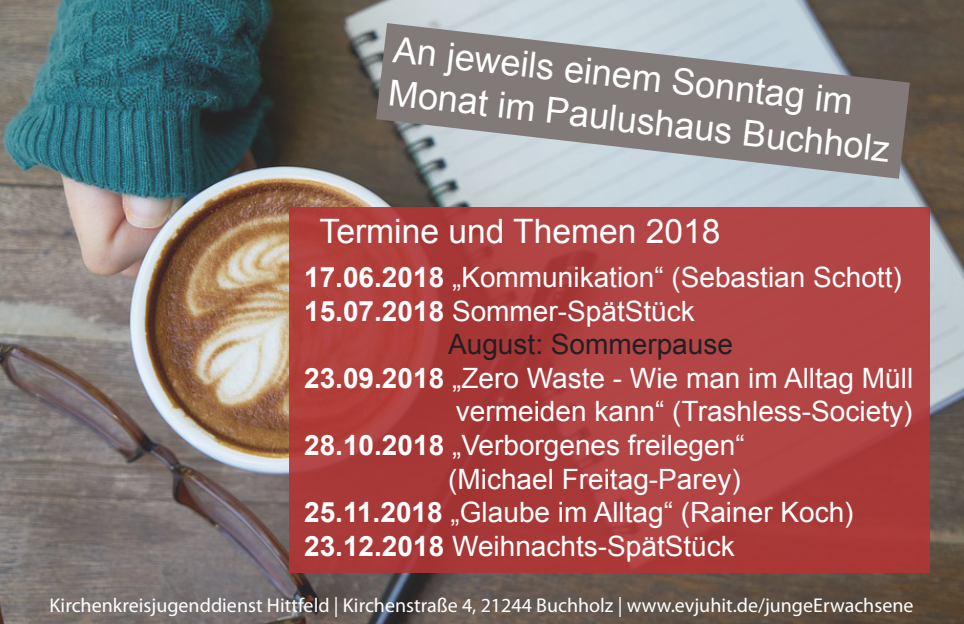
<style>
.page{position:relative;width:964px;height:624px;background:#fff}
.page>*{position:absolute;margin:0;border:0;box-sizing:border-box;transform-origin:0 0}
.t1{font:36px/43.6px "Arial";color:#fff}
.t2{font:33.6px "Arial";color:#fff}
.t3{font:28px/33.6px "Arial";color:#fff;text-align:right}
.t4{font:28px "Arial";color:#231f20}
.t5{font:20px "Myriad Pro";color:#fff}
.s1{font-weight:700}
</style>
<div class="page">
<img style="left:0;top:0;width:964px;height:624px">
<div style="left:289px;top:207px;width:640px;height:366px;background:linear-gradient(to right,#ac3b39,#b04243)"></div>
<svg style="left:376px;top:23px;width:534px;height:156px;background:#929191"></svg>
<p class="t1" style="left:395px;top:29px;width:506px;rotate:6deg">An jeweils einem Sonntag im<br>Monat im Paulushaus Buchholz</p>
<p class="t2" style="left:320px;top:209px;width:402px">Termine und Themen 2018</p>
<p class="t3" style="left:304px;top:260px;width:599px"><span class="s1">17.06.2018</span> „Kommunikation“ (Sebastian Schott)</p>
<p class="t3" style="left:304px;top:294px;width:392px"><span class="s1">15.07.2018</span> Sommer-SpätStück</p>
<p class="t4" style="left:448px;top:326px;width:286px">August: Sommerpause</p>
<p class="t3" style="left:304px;top:361px;width:610px"><span class="s1">23.09.2018</span> „Zero Waste - Wie man im Alltag Müll vermeiden kann“ (Trashless-Society)</p>
<p class="t3" style="left:304px;top:428px;width:442px"><span class="s1">28.10.2018</span> „Verborgenes freilegen“</p>
<p class="t3" style="left:448px;top:462px;width:294px">(Michael Freitag-Parey)</p>
<p class="t3" style="left:304px;top:496px;width:551px"><span class="s1">25.11.2018</span> „Glaube im Alltag“ (Rainer Koch)</p>
<p class="t3" style="left:304px;top:529px;width:432px"><span class="s1">23.12.2018</span> Weihnachts-SpätStück</p>
<p class="t5" style="left:50px;top:593px;width:865px">Kirchenkreisjugenddienst Hittfeld | Kirchenstraße 4, 21244 Buchholz | www.evjuhit.de/jungeErwachsene</p>
</div>
